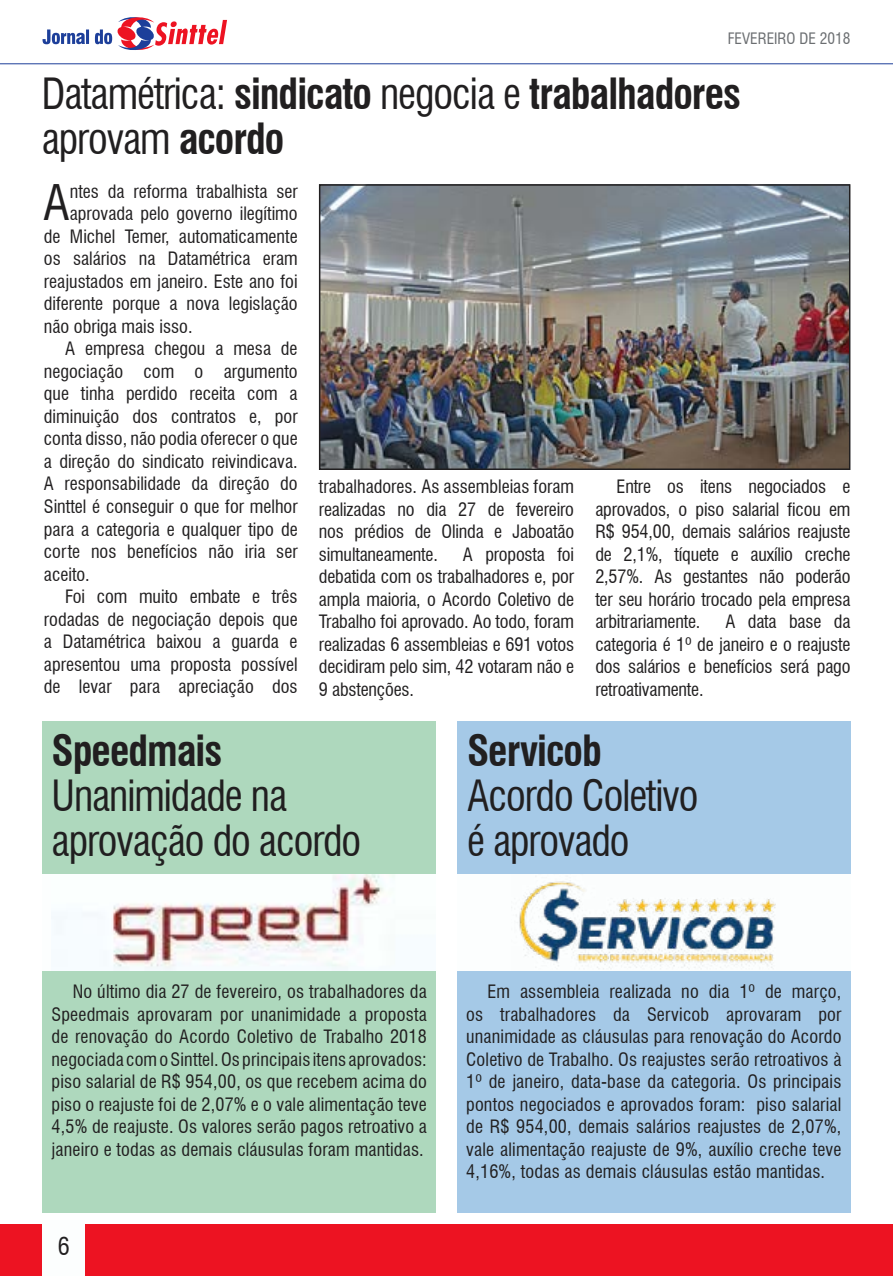
<style>
.page{position:relative;width:893px;height:1276px;background:#fff}
.page>*{position:absolute;margin:0;border:0;box-sizing:border-box;transform-origin:0 0}
.t1{font:condensed 47.85px "Swiss 721 BT";color:#211f20}
.t2{font:700 condensed 42px/45px "Swiss 721 BT";letter-spacing:-.025em;color:#211f20}
.t3{font:condensed 42px/45px "Swiss 721 BT";letter-spacing:-.025em;color:#211f20}
.t4{font:condensed 24px "Swiss 721 BT";color:#211f20}
.t5{font:condensed 18px/22.5px "Swiss 721 BT";color:#211f20;text-align:justify}
.t6{font:condensed 15.45px "Swiss 721 BT";color:#6b6e71}
.s1{font-weight:400}
</style>
<div class="page">
<div style="left:0;top:1224px;width:893px;height:52px;background:#ed1322"></div>
<div style="left:43px;top:1220px;width:42px;height:56px;background:#fcfefe"></div>
<svg style="left:43px;top:17px;width:184px;height:33px"></svg>
<hr style="left:0;top:63px;width:893px;height:1px;background:#1d3f9a">
<div style="left:43px;top:721px;width:393px;height:491px;background:#aed8bd"></div>
<div style="left:457px;top:721px;width:393px;height:491px;background:#a5c9e7"></div>
<img style="left:322px;top:187px;width:525px;height:280px">
<div style="left:319px;top:184px;width:531px;height:286px;border:2px solid #211f20"></div>
<div style="left:457px;top:874px;width:393px;height:97px;background:#fcfefe"></div>
<img style="left:519px;top:881px;width:257px;height:88px">
<div style="left:43px;top:874px;width:393px;height:97px;background:#fcfefe"></div>
<img style="left:113px;top:874px;width:270px;height:94px">
<p class="t6" style="left:728px;top:29px;width:124px">FEVEREIRO DE 2018</p>
<h2 class="t2" style="left:42px;top:72px;width:701px"><span class="s1">Datamétrica:</span> sindicato <span class="s1">negocia e</span> trabalhadores <span class="s1">aprovam</span> acordo</h2>
<h1 class="t1" style="left:43px;top:174px;width:28px">A</h1>
<p class="t5" style="left:70px;top:180px;width:229px">ntes da reforma trabalhista ser</p>
<p class="t5" style="left:70px;top:203px;width:229px">aprovada pelo governo ilegítimo</p>
<p class="t5" style="left:44px;top:225px;width:255px">de Michel Temer, automaticamente</p>
<p class="t5" style="left:44px;top:248px;width:255px">os salários na Datamétrica eram</p>
<p class="t5" style="left:44px;top:270px;width:255px">reajustados em janeiro. Este ano foi</p>
<p class="t5" style="left:44px;top:293px;width:255px">diferente porque a nova legislação</p>
<p class="t5" style="left:44px;top:315px;width:150px">não obriga mais isso.</p>
<p class="t5" style="left:65px;top:338px;width:234px">A empresa chegou a mesa de</p>
<p class="t5" style="left:44px;top:360px;width:255px">negociação com o argumento</p>
<p class="t5" style="left:44px;top:383px;width:255px">que tinha perdido receita com a</p>
<p class="t5" style="left:44px;top:405px;width:255px">diminuição dos contratos e, por</p>
<p class="t5" style="left:44px;top:428px;width:255px">conta disso, não podia oferecer o que</p>
<p class="t5" style="left:44px;top:450px;width:255px">a direção do sindicato reivindicava.</p>
<p class="t5" style="left:44px;top:473px;width:255px">A responsabilidade da direção do</p>
<p class="t5" style="left:44px;top:495px;width:255px">Sinttel é conseguir o que for melhor</p>
<p class="t5" style="left:44px;top:518px;width:255px">para a categoria e qualquer tipo de</p>
<p class="t5" style="left:44px;top:540px;width:255px">corte nos benefícios não iria ser</p>
<p class="t5" style="left:44px;top:563px;width:47px">aceito.</p>
<p class="t5" style="left:65px;top:585px;width:234px">Foi com muito embate e três</p>
<p class="t5" style="left:44px;top:608px;width:255px">rodadas de negociação depois que</p>
<p class="t5" style="left:44px;top:630px;width:255px">a Datamétrica baixou a guarda e</p>
<p class="t5" style="left:44px;top:653px;width:255px">apresentou uma proposta possível</p>
<p class="t5" style="left:44px;top:675px;width:255px">de levar para apreciação dos</p>
<p class="t5" style="left:319px;top:475px;width:257px">trabalhadores. As assembleias foram realizadas no dia 27 de fevereiro nos prédios de Olinda e Jaboatão simultaneamente.</p>
<p class="t5" style="left:319px;top:543px;width:257px;text-indent:144px">A proposta foi debatida com os trabalhadores e, por ampla maioria, o Acordo Coletivo de Trabalho foi aprovado. Ao todo, foram realizadas 6 assembleias e 691 votos decidiram pelo sim, 42 votaram não e 9 abstenções.</p>
<p class="t5" style="left:595px;top:475px;width:257px;text-indent:21px">Entre os itens negociados e aprovados, o piso salarial ficou em R$ 954,00, demais salários reajuste de 2,1%, tíquete e auxílio creche 2,57%. As gestantes não poderão ter seu horário trocado pela empresa arbitrariamente.</p>
<p class="t5" style="left:595px;top:610px;width:257px;text-indent:130px">A data base da categoria é 1º de janeiro e o reajuste dos salários e benefícios será pago retroativamente.</p>
<h2 class="t2" style="left:52px;top:728px;width:172px">Speedmais</h2>
<h2 class="t3" style="left:52px;top:773px;width:311px">Unanimidade na aprovação do acordo</h2>
<h2 class="t2" style="left:467px;top:728px;width:136px">Servicob</h2>
<h2 class="t3" style="left:467px;top:773px;width:233px">Acordo Coletivo é aprovado</h2>
<p class="t5" style="left:52px;top:980px;width:377px;text-indent:21px">No último dia 27 de fevereiro, os trabalhadores da Speedmais aprovaram por unanimidade a proposta de renovação do Acordo Coletivo de Trabalho 2018 negociada com o Sinttel. Os principais itens aprovados: piso salarial de R$ 954,00, os que recebem acima do piso o reajuste foi de 2,07% e o vale alimentação teve 4,5% de reajuste. Os valores serão pagos retroativo a janeiro e todas as demais cláusulas foram mantidas.</p>
<p class="t5" style="left:466px;top:980px;width:377px;text-indent:21px">Em assembleia realizada no dia 1º de março, os trabalhadores da Servicob aprovaram por unanimidade as cláusulas para renovação do Acordo Coletivo de Trabalho. Os reajustes serão retroativos à 1º de janeiro, data-base da categoria. Os principais pontos negociados e aprovados foram: piso salarial de R$ 954,00, demais salários reajustes de 2,07%, vale alimentação reajuste de 9%, auxílio creche teve 4,16%, todas as demais cláusulas estão mantidas.</p>
<h3 class="t4" style="left:58px;top:1231px;width:13px">6</h3>
</div>
